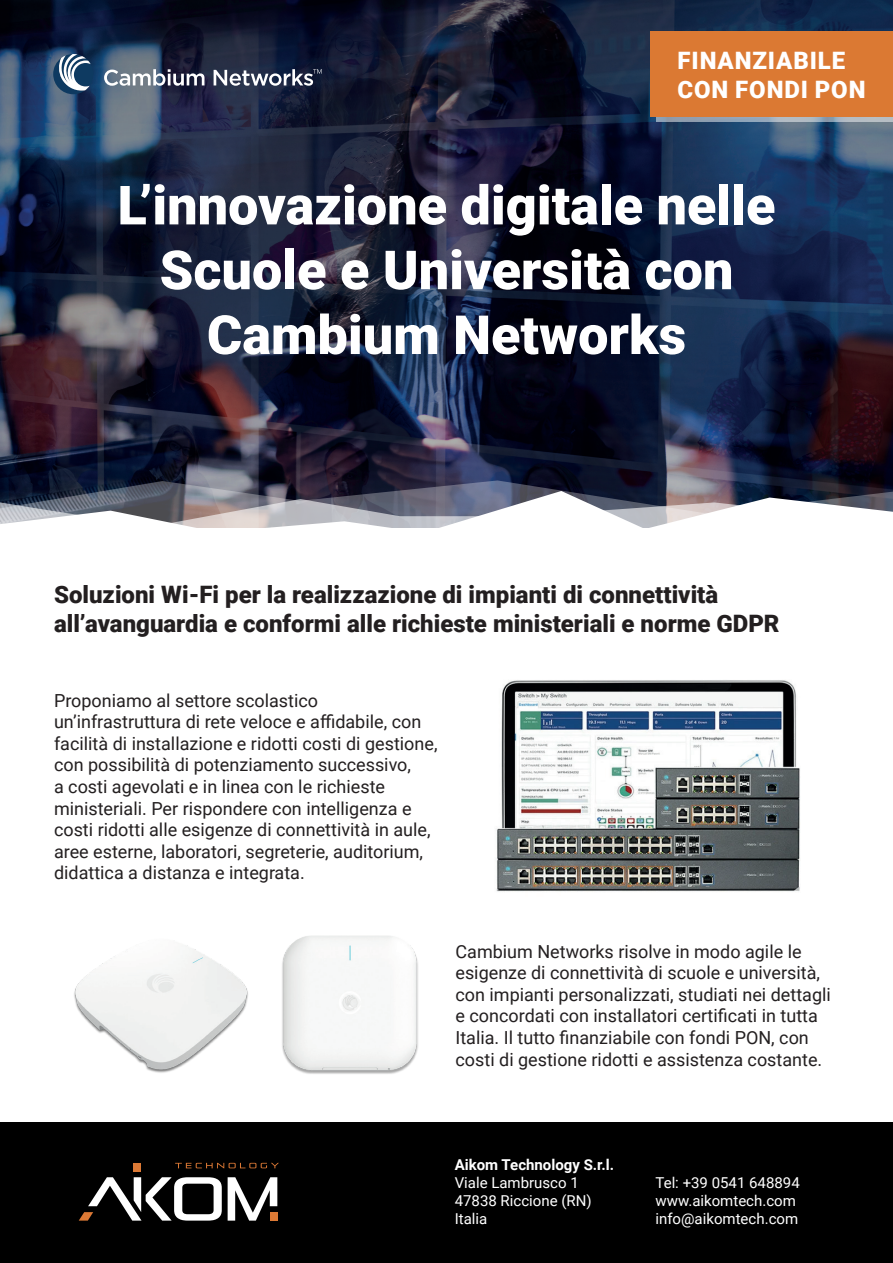
<style>
.page{position:relative;width:893px;height:1263px;background:#fff}
.page>*{position:absolute;margin:0;border:0;box-sizing:border-box;transform-origin:0 0}
.t1{font:900 54px/64.8px "Roboto";color:#fff;text-align:center}
.t2{font:900 24px/28.8px "Roboto";color:#231f20}
.t3{font:900 24px/28.8px "Roboto";letter-spacing:.035em;color:#fff}
.t4{font:18px/21.6px "Roboto";color:#231f20}
.t5{font:15px/18px "Roboto";color:#fff}
.t6{font:700 15px "Roboto";color:#fff}
</style>
<div class="page">
<img style="left:0;top:0;width:893px;height:479px">
<svg style="left:656px;top:117px;width:237px;height:5px"></svg>
<svg style="left:0;top:479px;width:893px;height:12px;background:#313448"></svg>
<svg style="left:0;top:491px;width:893px;height:37px"></svg>
<img style="left:496px;top:680px;width:304px;height:212px">
<img style="left:74px;top:936px;width:344px;height:138px">
<svg style="left:104px;top:69px;width:100px;height:17px"></svg>
<svg style="left:214px;top:69px;width:108px;height:17px"></svg>
<svg style="left:53px;top:54px;width:40px;height:40px"></svg>
<div style="left:0;top:1122px;width:893px;height:141px;background:#000"></div>
<svg style="left:175px;top:1163px;width:104px;height:5px"></svg>
<svg style="left:228px;top:1177px;width:49px;height:43px"></svg>
<div style="left:270px;top:1212px;width:7px;height:8px;background:#dc7935"></div>
<div style="left:134px;top:1163px;width:7px;height:8px;background:#dc7935"></div>
<svg style="left:79px;top:1177px;width:143px;height:43px"></svg>
<div style="left:651px;top:32px;width:242px;height:85px;background:#db7933"></div>
<h2 class="t3" style="left:678px;top:45px;width:189px">FINANZIABILE<br>CON FONDI PON</h2>
<h1 class="t1" style="left:118px;top:171px;width:659px">L’innovazione digitale nelle<br>Scuole e Università con<br>Cambium Networks</h1>
<h2 class="t2" style="left:54px;top:579px;width:727px">Soluzioni Wi-Fi per la realizzazione di impianti di connettività all’avanguardia e conformi alle richieste ministeriali e norme GDPR</h2>
<p class="t4" style="left:54px;top:689px;width:385px">Proponiamo al settore scolastico un’infrastruttura di rete veloce e affidabile, con facilità di installazione e ridotti costi di gestione, con possibilità di potenziamento successivo,<br>a costi agevolati e in linea con le richieste ministeriali. Per rispondere con intelligenza e costi ridotti alle esigenze di connettività in aule, aree esterne, laboratori, segreterie, auditorium, didattica a distanza e integrata.</p>
<p class="t4" style="left:455px;top:940px;width:377px">Cambium Networks risolve in modo agile le esigenze di connettività di scuole e università, con impianti personalizzati, studiati nei dettagli e concordati con installatori certificati in tutta Italia. Il tutto finanziabile con fondi PON, con costi di gestione ridotti e assistenza costante.</p>
<p class="t6" style="left:455px;top:1154px;width:161px">Aikom Technology S.r.l.</p>
<p class="t5" style="left:455px;top:1173px;width:138px">Viale Lambrusco 1<br>47838 Riccione (RN)<br>Italia</p>
<p class="t5" style="left:655px;top:1173px;width:146px">Tel: +39 0541 648894 www.aikomtech.com info@aikomtech.com</p>
</div>
